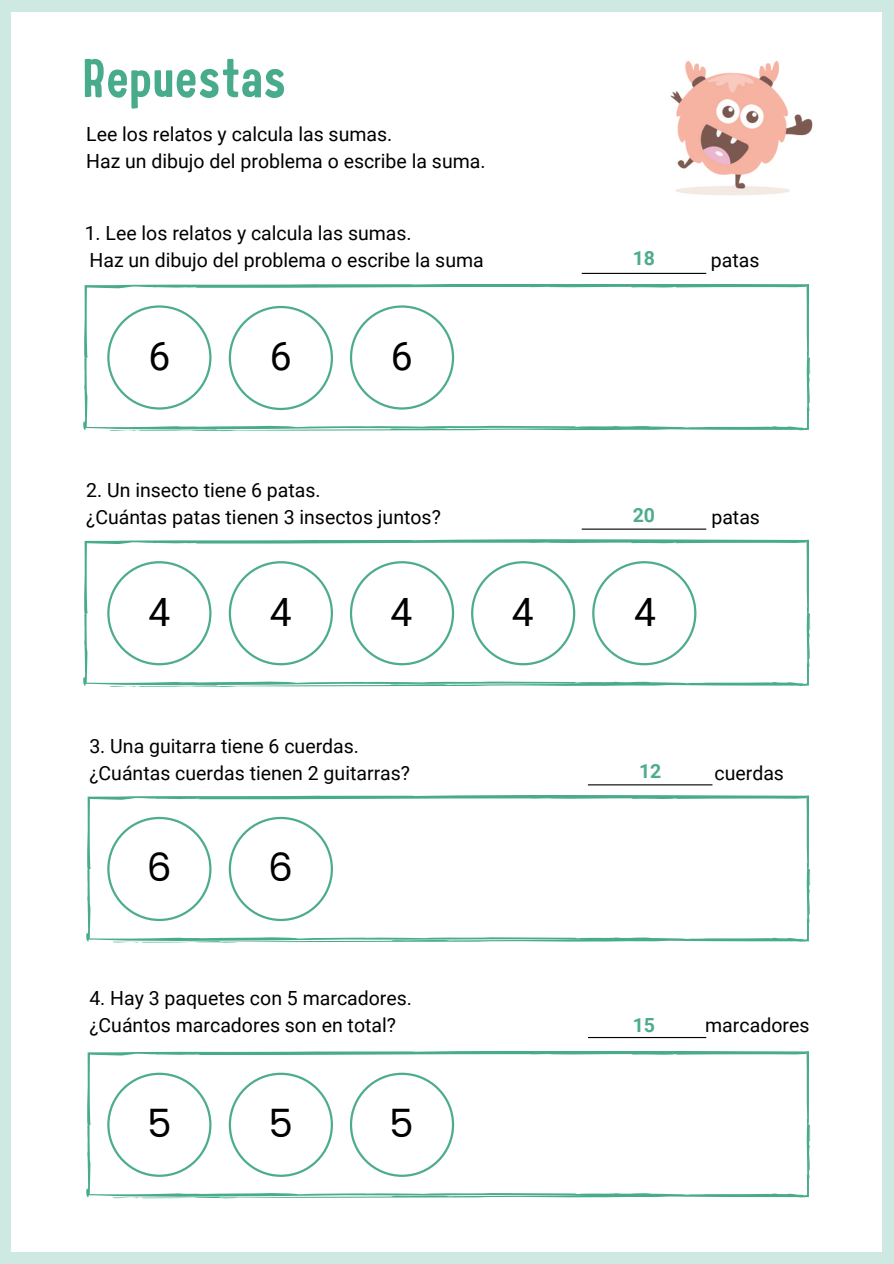
<style>
.page{position:relative;width:894px;height:1264px;background:#fff}
.page>*{position:absolute;margin:0;border:0;box-sizing:border-box;transform-origin:0 0}
.t1{font:54px "Childling";letter-spacing:.02em;color:#48ab8b}
.t2{font:39px "Roboto";color:#000}
.t3{font:39px "Poppins";color:#000}
.t4{font:19.5px/27px "Roboto";color:#000}
.t5{font:700 19.5px "Roboto";color:#4eac8e}
</style>
<div class="page">
<div style="left:0;top:0;width:893px;height:1263px;background:#cee8e2"></div>
<div style="left:11px;top:12px;width:871px;height:1239px;background:#fff"></div>
<svg style="left:83px;top:284px;width:727px;height:147px"></svg>
<hr style="left:581px;top:273px;width:125px;height:1px;background:#000">
<svg style="left:83px;top:539px;width:727px;height:148px"></svg>
<hr style="left:581px;top:528px;width:125px;height:1px;background:#000">
<svg style="left:86px;top:795px;width:724px;height:148px"></svg>
<hr style="left:587px;top:784px;width:125px;height:1px;background:#000">
<svg style="left:86px;top:1051px;width:724px;height:147px"></svg>
<hr style="left:587px;top:1036px;width:119px;height:2px;background:#000">
<img style="left:670px;top:61px;width:143px;height:134px">
<svg style="left:107px;top:561px;width:104px;height:104px"></svg>
<svg style="left:229px;top:561px;width:104px;height:104px"></svg>
<svg style="left:350px;top:561px;width:104px;height:104px"></svg>
<svg style="left:471px;top:561px;width:104px;height:104px"></svg>
<svg style="left:592px;top:561px;width:104px;height:104px"></svg>
<svg style="left:107px;top:305px;width:104px;height:104px"></svg>
<svg style="left:229px;top:306px;width:104px;height:104px"></svg>
<svg style="left:350px;top:305px;width:104px;height:104px"></svg>
<svg style="left:107px;top:816px;width:104px;height:105px"></svg>
<svg style="left:229px;top:816px;width:104px;height:105px"></svg>
<svg style="left:107px;top:1072px;width:104px;height:104px"></svg>
<svg style="left:229px;top:1072px;width:104px;height:104px"></svg>
<svg style="left:350px;top:1072px;width:104px;height:104px"></svg>
<h1 class="t1" style="left:83px;top:46px;width:204px">Repuestas</h1>
<p class="t4" style="left:86px;top:120px;width:401px">Lee los relatos y calcula las sumas.<br>Haz un dibujo del problema o escribe la suma.</p>
<p class="t4" style="left:85px;top:219px;width:400px">1. Lee los relatos y calcula las sumas.<br>Haz un dibujo del problema o escribe la suma</p>
<h2 class="t2" style="left:148px;top:329px;width:23px">6</h2>
<h2 class="t2" style="left:270px;top:329px;width:23px">6</h2>
<h2 class="t2" style="left:390px;top:329px;width:23px">6</h2>
<p class="t4" style="left:86px;top:476px;width:356px">2. Un insecto tiene 6 patas.<br>¿Cuántas patas tienen 3 insectos juntos?</p>
<p class="t5" style="left:632px;top:244px;width:24px">18</p>
<p class="t5" style="left:632px;top:501px;width:24px">20</p>
<h2 class="t2" style="left:148px;top:584px;width:23px">4</h2>
<h2 class="t2" style="left:270px;top:584px;width:23px">4</h2>
<h2 class="t2" style="left:390px;top:584px;width:23px">4</h2>
<h2 class="t2" style="left:511px;top:584px;width:23px">4</h2>
<h2 class="t2" style="left:634px;top:584px;width:23px">4</h2>
<p class="t4" style="left:89px;top:731px;width:322px">3. Una guitarra tiene 6 cuerdas. ¿Cuántas cuerdas tienen 2 guitarras?</p>
<h2 class="t3" style="left:147px;top:845px;width:26px">6</h2>
<h2 class="t3" style="left:268px;top:845px;width:26px">6</h2>
<p class="t4" style="left:89px;top:983px;width:324px">4. Hay 3 paquetes con 5 marcadores. ¿Cuántos marcadores son en total?</p>
<h2 class="t3" style="left:147px;top:1100px;width:26px">5</h2>
<h2 class="t3" style="left:268px;top:1100px;width:26px">5</h2>
<h2 class="t3" style="left:389px;top:1100px;width:26px">5</h2>
<p class="t5" style="left:638px;top:757px;width:24px">12</p>
<p class="t5" style="left:632px;top:1011px;width:24px">15</p>
<p class="t4" style="left:710px;top:246px;width:50px">patas</p>
<p class="t4" style="left:711px;top:503px;width:50px">patas</p>
<p class="t4" style="left:714px;top:758px;width:71px">cuerdas</p>
<p class="t4" style="left:705px;top:1010px;width:106px">marcadores</p>
</div>
